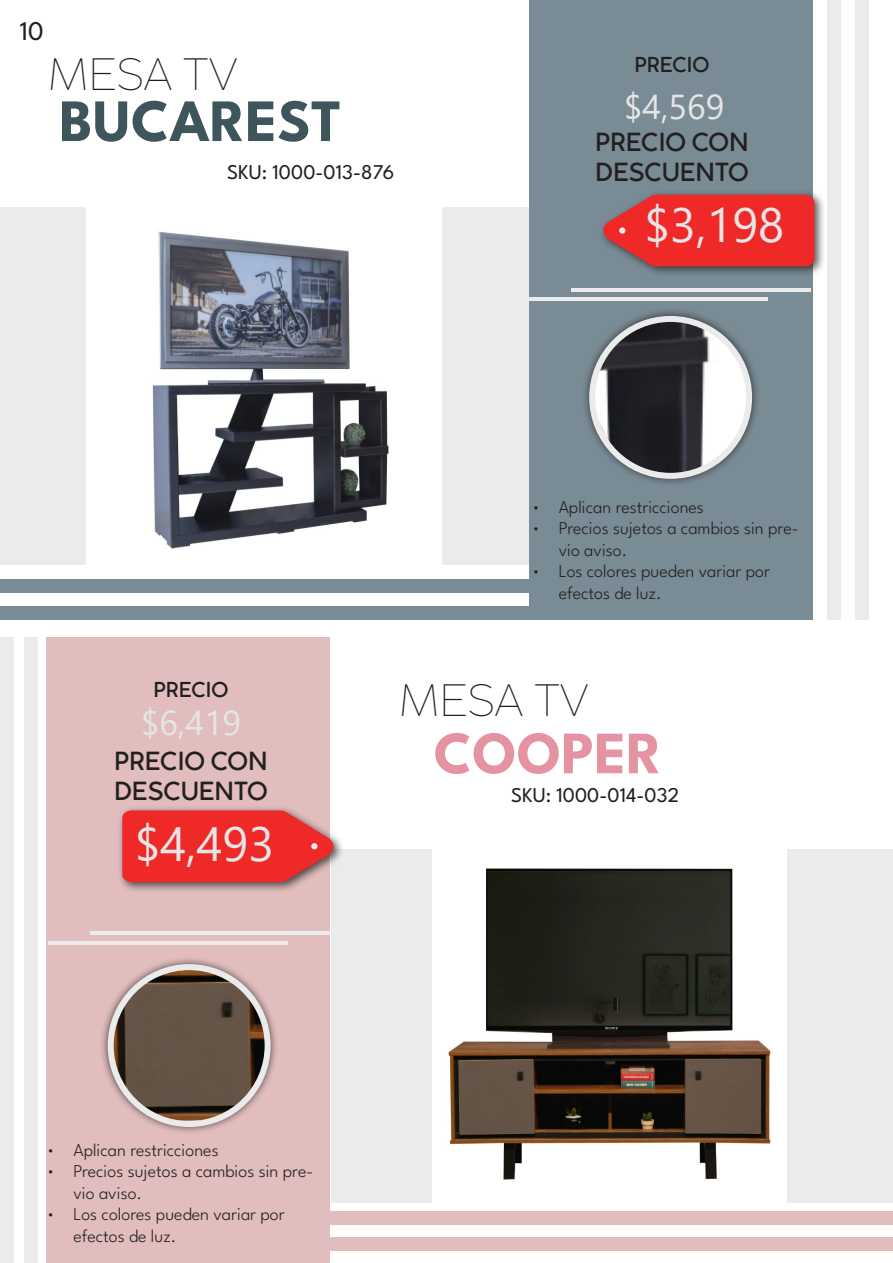
<style>
.page{position:relative;width:893px;height:1263px;background:#fff}
.page>*{position:absolute;margin:0;border:0;box-sizing:border-box;transform-origin:0 0}
.t1{font:700 60px "League Spartan";color:#3f555c}
.t2{font:700 60px "League Spartan";color:#e593a2}
.t3{font:48px "Segoe UI";color:#e5e5e5}
.t4{font:100 42px "Cocogoose Pro Trial";color:#231f20}
.t5{font:34.5px "Segoe UI";color:#e5e5e5}
.t6{font:27px "League Spartan";color:#231f20}
.t7{font:500 25.5px "Cocogoose Classic Trial";color:#231f20}
.t8{font:21px "League Spartan";color:#231f20}
.t9{font:500 21px "Cocogoose Classic Trial";color:#231f20}
.t10{font:300 18px/21.6px "League Spartan";color:#231f20}
</style>
<div class="page">
<div style="left:0;top:207px;width:538px;height:358px;background:#ebebeb"></div>
<div style="left:529px;top:0;width:283px;height:619px;background:#798b95"></div>
<div style="left:46px;top:637px;width:284px;height:626px;background:#e1bdbd"></div>
<div style="left:331px;top:849px;width:562px;height:353px;background:#ebebeb"></div>
<div style="left:828px;top:0;width:13px;height:619px;background:#ebebeb"></div>
<div style="left:0;top:637px;width:13px;height:626px;background:#ebebeb"></div>
<div style="left:24px;top:637px;width:13px;height:626px;background:#ebebeb"></div>
<div style="left:0;top:579px;width:618px;height:13px;background:#798b95"></div>
<div style="left:0;top:606px;width:618px;height:13px;background:#798b95"></div>
<div style="left:267px;top:1211px;width:626px;height:14px;background:#e1bdbd"></div>
<div style="left:267px;top:1237px;width:626px;height:14px;background:#e1bdbd"></div>
<div style="left:856px;top:0;width:13px;height:619px;background:#ebebeb"></div>
<hr style="left:528px;top:298px;width:240px;height:3px;background:#ebebeb">
<hr style="left:571px;top:288px;width:239px;height:3px;background:#ebebeb">
<hr style="left:48px;top:941px;width:240px;height:3px;background:#ebebeb">
<hr style="left:90px;top:931px;width:240px;height:4px;background:#ebebeb">
<img style="left:86px;top:207px;width:356px;height:358px">
<div style="left:581px;top:308px;width:179px;height:179px;background:#231f20;opacity:.75"></div>
<img style="left:592px;top:319px;width:157px;height:157px;border-radius:78px">
<div style="left:589px;top:316px;width:163px;height:163px;border:6px solid #ebebeb;border-radius:50%"></div>
<img style="left:432px;top:849px;width:354px;height:353px">
<div style="left:99px;top:956px;width:180px;height:179px;background:#231f20;opacity:.75"></div>
<img style="left:111px;top:967px;width:157px;height:157px;border-radius:78px">
<div style="left:108px;top:964px;width:163px;height:163px;border:6px solid #ebebeb;border-radius:50%"></div>
<div style="left:599px;top:189px;width:226px;height:88px;background:#231f20;opacity:.75"></div>
<svg style="left:602px;top:195px;width:212px;height:71px;background:#e03232"></svg>
<div style="left:619px;top:227px;width:6px;height:7px;background:#ebebeb;border-radius:50%"></div>
<div style="left:117px;top:805px;width:227px;height:88px;background:#231f20;opacity:.75"></div>
<svg style="left:122px;top:810px;width:213px;height:72px;background:#e93837"></svg>
<h3 class="t6" style="left:20px;top:10px;width:25px">10</h3>
<p class="t4" style="left:49px;top:51px;width:190px">MESA TV</p>
<p class="t1" style="left:59px;top:74px;width:284px">BUCAREST</p>
<p class="t8" style="left:227px;top:156px;width:169px">SKU: 1000-013-876</p>
<p class="t9" style="left:634px;top:49px;width:77px">PRECIO</p>
<p class="t5" style="left:624px;top:74px;width:102px">$4,569</p>
<p class="t7" style="left:595px;top:123px;width:155px">PRECIO CON</p>
<p class="t7" style="left:595px;top:153px;width:155px">DESCUENTO</p>
<p class="t3" style="left:644px;top:180px;width:141px">$3,198</p>
<p class="t9" style="left:153px;top:674px;width:77px">PRECIO</p>
<p class="t5" style="left:141px;top:690px;width:102px">$6,419</p>
<p class="t7" style="left:114px;top:742px;width:155px">PRECIO CON</p>
<p class="t7" style="left:114px;top:772px;width:155px">DESCUENTO</p>
<p class="t3" style="left:135px;top:799px;width:141px">$4,493</p>
<p class="t10" style="left:532px;top:494px;width:174px">• Aplican restricciones</p>
<p class="t10" style="left:559px;top:516px;width:242px;text-indent:-27px">• Precios sujetos a cambios sin pre&shy;vio aviso.</p>
<p class="t10" style="left:559px;top:559px;width:213px;text-indent:-27px">• Los colores pueden variar por efectos de luz.</p>
<p class="t4" style="left:400px;top:676px;width:190px">MESA TV</p>
<p class="t2" style="left:434px;top:706px;width:230px">COOPER</p>
<p class="t8" style="left:511px;top:779px;width:170px">SKU: 1000-014-032</p>
<p class="t10" style="left:46px;top:1137px;width:174px">• Aplican restricciones</p>
<p class="t10" style="left:73px;top:1159px;width:242px;text-indent:-27px">• Precios sujetos a cambios sin pre&shy;vio aviso.</p>
<p class="t10" style="left:73px;top:1202px;width:213px;text-indent:-27px">• Los colores pueden variar por efectos de luz.</p>
</div>
